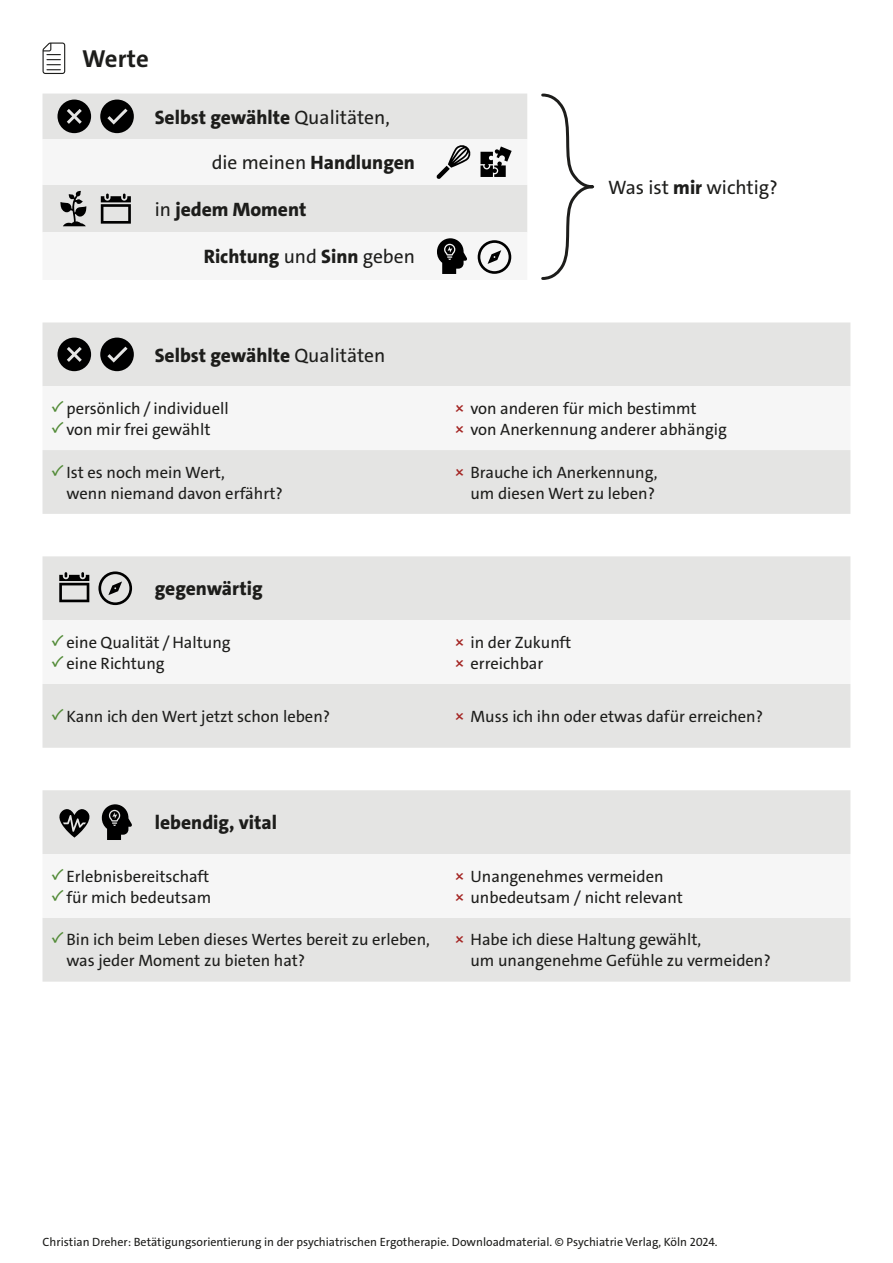
<style>
.page{position:relative;width:893px;height:1263px;background:#fff}
.page>*{position:absolute;margin:0;border:0;box-sizing:border-box;transform-origin:0 0}
.t1{font:700 24.75px "The Sans C4 s";color:#1d1d1b}
.t2{font:800 19.5px "The Sans C4 s";color:#1d1d1b}
.t3{font:19.5px "The Sans C4 s";color:#1d1d1b}
.t4{font:16.5px/21px "The Sans C4 s";color:#1d1d1b}
.t5{font:12px "The Sans C4 s";color:#1d1d1b}
.s1{font-weight:400}
.s2{color:#518a36}
.s3{font-weight:800}
.s4{color:#a42523}
</style>
<div class="page">
<svg style="left:43px;top:43px;width:22px;height:31px"></svg>
<div style="left:43px;top:94px;width:484px;height:45px;background:#e4e4e3"></div>
<svg style="left:43px;top:185px;width:484px;height:75px;fill:#e4e4e3"></svg>
<svg style="left:58px;top:100px;width:33px;height:33px"></svg>
<svg style="left:100px;top:100px;width:34px;height:33px"></svg>
<svg style="left:436px;top:145px;width:35px;height:34px"></svg>
<svg style="left:480px;top:146px;width:32px;height:31px"></svg>
<svg style="left:60px;top:191px;width:26px;height:35px"></svg>
<svg style="left:101px;top:194px;width:30px;height:30px"></svg>
<svg style="left:437px;top:238px;width:31px;height:36px"></svg>
<svg style="left:478px;top:240px;width:33px;height:34px"></svg>
<svg style="left:541px;top:93px;width:54px;height:187px"></svg>
<div style="left:43px;top:322px;width:807px;height:192px;background:#e4e4e3"></div>
<div style="left:43px;top:386px;width:807px;height:64px;background:#f6f6f6"></div>
<svg style="left:58px;top:338px;width:33px;height:33px"></svg>
<svg style="left:100px;top:338px;width:34px;height:33px"></svg>
<div style="left:43px;top:556px;width:807px;height:192px;background:#e4e4e3"></div>
<div style="left:43px;top:620px;width:807px;height:64px;background:#f6f6f6"></div>
<svg style="left:59px;top:572px;width:30px;height:30px"></svg>
<svg style="left:98px;top:571px;width:34px;height:34px"></svg>
<div style="left:43px;top:790px;width:807px;height:192px;background:#e4e4e3"></div>
<div style="left:43px;top:854px;width:807px;height:64px;background:#f6f6f6"></div>
<svg style="left:59px;top:809px;width:31px;height:29px"></svg>
<svg style="left:102px;top:804px;width:31px;height:36px"></svg>
<h1 class="t1" style="left:82px;top:43px;width:68px">Werte</h1>
<p class="t2" style="left:155px;top:104px;width:236px">Selbst gewählte <span class="s1">Qualitäten,</span></p>
<p class="t2" style="left:212px;top:150px;width:205px"><span class="s1">die meinen</span> Handlungen</p>
<p class="t2" style="left:155px;top:197px;width:153px"><span class="s1">in</span> jedem Moment</p>
<p class="t2" style="left:204px;top:244px;width:213px">Richtung <span class="s1">und</span> Sinn <span class="s1">geben</span></p>
<p class="t2" style="left:155px;top:342px;width:232px">Selbst gewählte <span class="s1">Qualitäten</span></p>
<p class="t4" style="left:49px;top:398px;width:182px"><span class="s2">✓</span> persönlich / individuell</p>
<p class="t4" style="left:49px;top:419px;width:164px"><span class="s2">✓</span> von mir frei gewählt</p>
<p class="t3" style="left:608px;top:175px;width:171px">Was ist <span class="s3">mir</span> wichtig?</p>
<p class="t4" style="left:452px;top:398px;width:276px"><span class="s4">✗</span> von anderen für mich bestimmt<br><span class="s4">✗</span> von Anerkennung anderer abhängig</p>
<p class="t4" style="left:67px;top:462px;width:218px;text-indent:-18px"><span class="s2">✓</span> Ist es noch mein Wert,<br>wenn niemand davon erfährt?</p>
<p class="t4" style="left:452px;top:462px;width:206px;text-align:right"><span class="s4">✗</span> Brauche ich Anerkennung, um diesen Wert zu leben?</p>
<p class="t2" style="left:155px;top:576px;width:109px">gegenwärtig</p>
<p class="t4" style="left:49px;top:632px;width:184px"><span class="s2">✓</span> eine Qualität / Haltung</p>
<p class="t4" style="left:49px;top:653px;width:118px"><span class="s2">✓</span> eine Richtung</p>
<p class="t4" style="left:452px;top:632px;width:120px"><span class="s4">✗</span> in der Zukunft <span class="s4">✗</span> erreichbar</p>
<p class="t4" style="left:49px;top:706px;width:283px"><span class="s2">✓</span> Kann ich den Wert jetzt schon leben?</p>
<p class="t4" style="left:452px;top:706px;width:312px"><span class="s4">✗</span> Muss ich ihn oder etwas dafür erreichen?</p>
<p class="t2" style="left:155px;top:810px;width:124px">lebendig, vital</p>
<p class="t4" style="left:49px;top:866px;width:162px"><span class="s2">✓</span> Erlebnisbereitschaft</p>
<p class="t4" style="left:49px;top:887px;width:164px"><span class="s2">✓</span> für mich bedeutsam</p>
<p class="t4" style="left:452px;top:866px;width:232px"><span class="s4">✗</span> Unangenehmes vermeiden<br><span class="s4">✗</span> unbedeutsam / nicht relevant</p>
<p class="t4" style="left:67px;top:929px;width:365px;text-indent:-18px"><span class="s2">✓</span> Bin ich beim Leben dieses Wertes bereit zu erleben, was jeder Moment zu bieten hat?</p>
<p class="t4" style="left:470px;top:929px;width:302px;text-indent:-18px"><span class="s4">✗</span> Habe ich diese Haltung gewählt,<br>um unangenehme Gefühle zu vermeiden?</p>
<p class="t5" style="left:43px;top:1234px;width:677px">Christian Dreher: Betätigungsorientierung in der psychiatrischen Ergotherapie. Downloadmaterial. © Psychiatrie Verlag, Köln 2024.</p>
</div>
